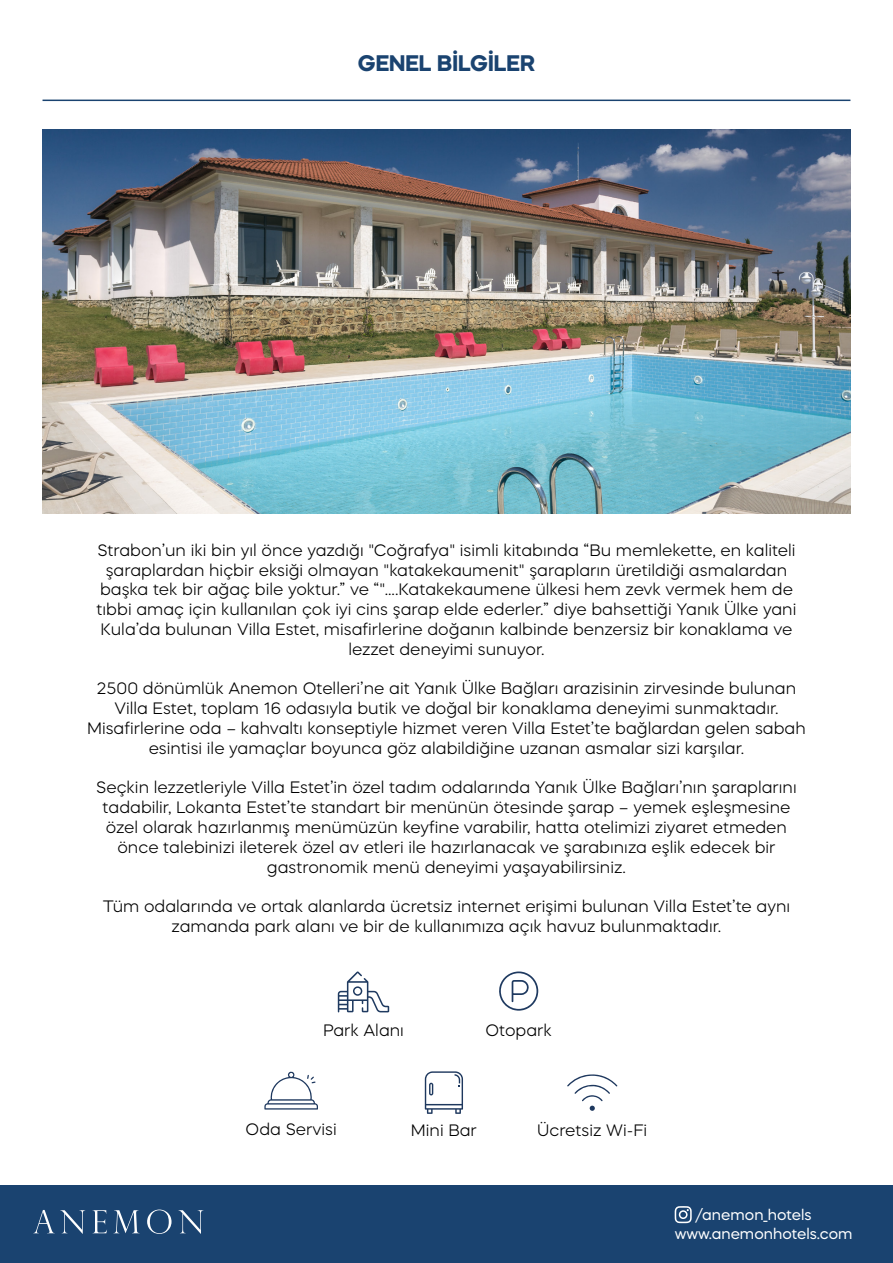
<style>
.page{position:relative;width:893px;height:1263px;background:#fff}
.page>*{position:absolute;margin:0;border:0;box-sizing:border-box;transform-origin:0 0}
.t1{font:700 22.5px "Mazzard H";color:#1a4370}
.t2{font:300 16.5px/19.8px "Mazzard H";color:#000;text-align:center}
.t3{font:15px/19px "Mazzard H";color:#fff}
</style>
<div class="page">
<div style="left:0;top:1185px;width:893px;height:78px;background:#1a4370"></div>
<svg style="left:33px;top:1210px;width:52px;height:24px"></svg>
<svg style="left:93px;top:1210px;width:14px;height:23px"></svg>
<svg style="left:114px;top:1210px;width:25px;height:23px"></svg>
<svg style="left:147px;top:1209px;width:25px;height:25px"></svg>
<svg style="left:178px;top:1210px;width:25px;height:24px"></svg>
<svg style="left:675px;top:1206px;width:17px;height:17px"></svg>
<hr style="left:43px;top:100px;width:807px;height:1px;background:#1a4370">
<img style="left:43px;top:129px;width:807px;height:384px">
<svg style="left:264px;top:1071px;width:54px;height:38px"></svg>
<svg style="left:567px;top:1074px;width:50px;height:37px"></svg>
<svg style="left:425px;top:1071px;width:38px;height:43px"></svg>
<svg style="left:499px;top:971px;width:39px;height:40px"></svg>
<svg style="left:338px;top:971px;width:51px;height:41px"></svg>
<h1 class="t1" style="left:358px;top:48px;width:179px">GENEL BİLGİLER</h1>
<p class="t2" style="left:97px;top:540px;width:701px">Strabon’un iki bin yıl önce yazdığı "Coğrafya" isimli kitabında “Bu memlekette, en kaliteli şaraplardan hiçbir eksiği olmayan "katakekaumenit" şarapların üretildiği asmalardan başka tek bir ağaç bile yoktur.” ve “"....Katakekaumene ülkesi hem zevk vermek hem de tıbbi amaç için kullanılan çok iyi cins şarap elde ederler.” diye bahsettiği Yanık Ülke yani Kula’da bulunan Villa Estet, misafirlerine doğanın kalbinde benzersiz bir konaklama ve lezzet deneyimi sunuyor.</p>
<p class="t2" style="left:87px;top:678px;width:720px">2500 dönümlük Anemon Otelleri’ne ait Yanık Ülke Bağları arazisinin zirvesinde bulunan Villa Estet, toplam 16 odasıyla butik ve doğal bir konaklama deneyimi sunmaktadır.<br>Misafirlerine oda – kahvaltı konseptiyle hizmet veren Villa Estet’te bağlardan gelen sabah esintisi ile yamaçlar boyunca göz alabildiğine uzanan asmalar sizi karşılar.</p>
<p class="t2" style="left:96px;top:777px;width:702px">Seçkin lezzetleriyle Villa Estet’in özel tadım odalarında Yanık Ülke Bağları’nın şaraplarını tadabilir, Lokanta Estet’te standart bir menünün ötesinde şarap – yemek eşleşmesine özel olarak hazırlanmış menümüzün keyfine varabilir, hatta otelimizi ziyaret etmeden önce talebinizi ileterek özel av etleri ile hazırlanacak ve şarabınıza eşlik edecek bir gastronomik menü deneyimi yaşayabilirsiniz.</p>
<p class="t2" style="left:103px;top:896px;width:689px">Tüm odalarında ve ortak alanlarda ücretsiz internet erişimi bulunan Villa Estet’te aynı zamanda park alanı ve bir de kullanımıza açık havuz bulunmaktadır.</p>
<p class="t2" style="left:323px;top:1020px;width:82px">Park Alanı</p>
<p class="t2" style="left:485px;top:1020px;width:68px">Otopark</p>
<p class="t2" style="left:246px;top:1118px;width:93px">Oda Servisi</p>
<p class="t2" style="left:411px;top:1120px;width:68px">Mini Bar</p>
<p class="t2" style="left:537px;top:1120px;width:112px">Ücretsiz Wi-Fi</p>
<p class="t3" style="left:675px;top:1204px;width:179px;text-indent:21px">/anemon_hotels www.anemonhotels.com</p>
</div>
